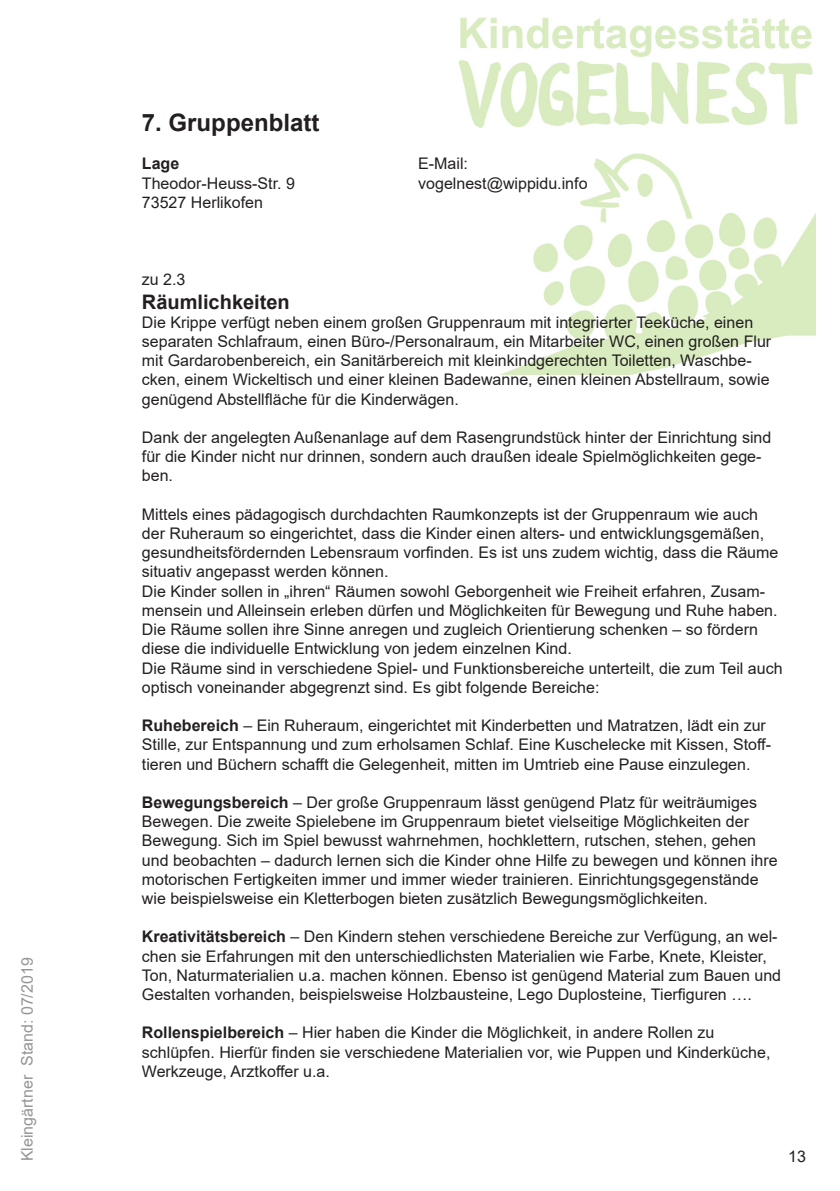
<style>
.page{position:relative;width:840px;height:1191px;background:#fff}
.page>*{position:absolute;margin:0;border:0;box-sizing:border-box;transform-origin:0 0}
.t1{font:700 24px "Arial";color:#231f20}
.t2{font:700 20px "Arial";color:#231f20}
.t3{font:16px/19.2px "Arial";color:#231f20}
.t4{font:16px "Arial";color:#939598}
.t5{font:700 16px "Arial";color:#231f20}
.s1{font-weight:700}
</style>
<div class="page">
<img style="left:458px;top:17px;width:357px;height:357px">
<p class="t4" style="left:16px;top:1161px;width:205px;rotate:-90deg">Kleingärtner Stand: 07/2019</p>
<p class="t1" style="left:142px;top:106px;width:179px">7. Gruppenblatt</p>
<p class="t5" style="left:142px;top:152px;width:39px">Lage</p>
<p class="t3" style="left:418px;top:154px;width:51px">E-Mail:</p>
<p class="t3" style="left:142px;top:173px;width:154px">Theodor-Heuss-Str. 9</p>
<p class="t3" style="left:418px;top:173px;width:171px">vogelnest@wippidu.info</p>
<p class="t3" style="left:142px;top:192px;width:122px">73527 Herlikofen</p>
<p class="t3" style="left:142px;top:269px;width:45px">zu 2.3</p>
<p class="t2" style="left:142px;top:287px;width:149px">Räumlichkeiten</p>
<p class="t3" style="left:142px;top:312px;width:630px">Die Krippe verfügt neben einem großen Gruppenraum mit integrierter Teeküche, einen separaten Schlafraum, einen Büro-/Personalraum, ein Mitarbeiter WC, einen großen Flur mit Gardarobenbereich, ein Sanitärbereich mit kleinkindgerechten Toiletten, Waschbe&shy;cken, einem Wickeltisch und einer kleinen Badewanne, einen kleinen Abstellraum, sowie genügend Abstellfläche für die Kinderwägen.</p>
<p class="t3" style="left:142px;top:428px;width:630px">Dank der angelegten Außenanlage auf dem Rasengrundstück hinter der Einrichtung sind für die Kinder nicht nur drinnen, sondern auch draußen ideale Spielmöglichkeiten gege&shy;ben.</p>
<p class="t3" style="left:142px;top:504px;width:637px">Mittels eines pädagogisch durchdachten Raumkonzepts ist der Gruppenraum wie auch der Ruheraum so eingerichtet, dass die Kinder einen alters- und entwicklungsgemäßen, gesundheitsfördernden Lebensraum vorfinden. Es ist uns zudem wichtig, dass die Räume situativ angepasst werden können.</p>
<p class="t3" style="left:142px;top:581px;width:637px">Die Kinder sollen in „ihren“ Räumen sowohl Geborgenheit wie Freiheit erfahren, Zusam&shy;mensein und Alleinsein erleben dürfen und Möglichkeiten für Bewegung und Ruhe haben.</p>
<p class="t3" style="left:142px;top:620px;width:617px">Die Räume sollen ihre Sinne anregen und zugleich Orientierung schenken – so fördern diese die individuelle Entwicklung von jedem einzelnen Kind.</p>
<p class="t3" style="left:142px;top:658px;width:642px">Die Räume sind in verschiedene Spiel- und Funktionsbereiche unterteilt, die zum Teil auch optisch voneinander abgegrenzt sind. Es gibt folgende Bereiche:</p>
<p class="t3" style="left:142px;top:716px;width:630px"><span class="s1">Ruhebereich</span> – Ein Ruheraum, eingerichtet mit Kinderbetten und Matratzen, lädt ein zur<br>Stille, zur Entspannung und zum erholsamen Schlaf. Eine Kuschelecke mit Kissen, Stoff&shy;tieren und Büchern schafft die Gelegenheit, mitten im Umtrieb eine Pause einzulegen.</p>
<p class="t3" style="left:142px;top:792px;width:637px"><span class="s1">Bewegungsbereich</span> – Der große Gruppenraum lässt genügend Platz für weiträumiges Bewegen. Die zweite Spielebene im Gruppenraum bietet vielseitige Möglichkeiten der Bewegung. Sich im Spiel bewusst wahrnehmen, hochklettern, rutschen, stehen, gehen und beobachten – dadurch lernen sich die Kinder ohne Hilfe zu bewegen und können ihre motorischen Fertigkeiten immer und immer wieder trainieren. Einrichtungsgegenstände wie beispielsweise ein Kletterbogen bieten zusätzlich Bewegungsmöglichkeiten.</p>
<p class="t3" style="left:142px;top:927px;width:637px"><span class="s1">Kreativitätsbereich</span> – Den Kindern stehen verschiedene Bereiche zur Verfügung, an wel&shy;chen sie Erfahrungen mit den unterschiedlichsten Materialien wie Farbe, Knete, Kleister,</p>
<p class="t3" style="left:142px;top:965px;width:640px">Ton, Naturmaterialien u.a. machen können. Ebenso ist genügend Material zum Bauen und</p>
<p class="t3" style="left:142px;top:984px;width:611px">Gestalten vorhanden, beispielsweise Holzbausteine, Lego Duplosteine, Tierfiguren ….</p>
<p class="t3" style="left:142px;top:1023px;width:629px"><span class="s1">Rollenspielbereich</span> – Hier haben die Kinder die Möglichkeit, in andere Rollen zu schlüpfen. Hierfür finden sie verschiedene Materialien vor, wie Puppen und Kinderküche,<br>Werkzeuge, Arztkoffer u.a.</p>
<p class="t3" style="left:787px;top:1146px;width:19px">13</p>
</div>
